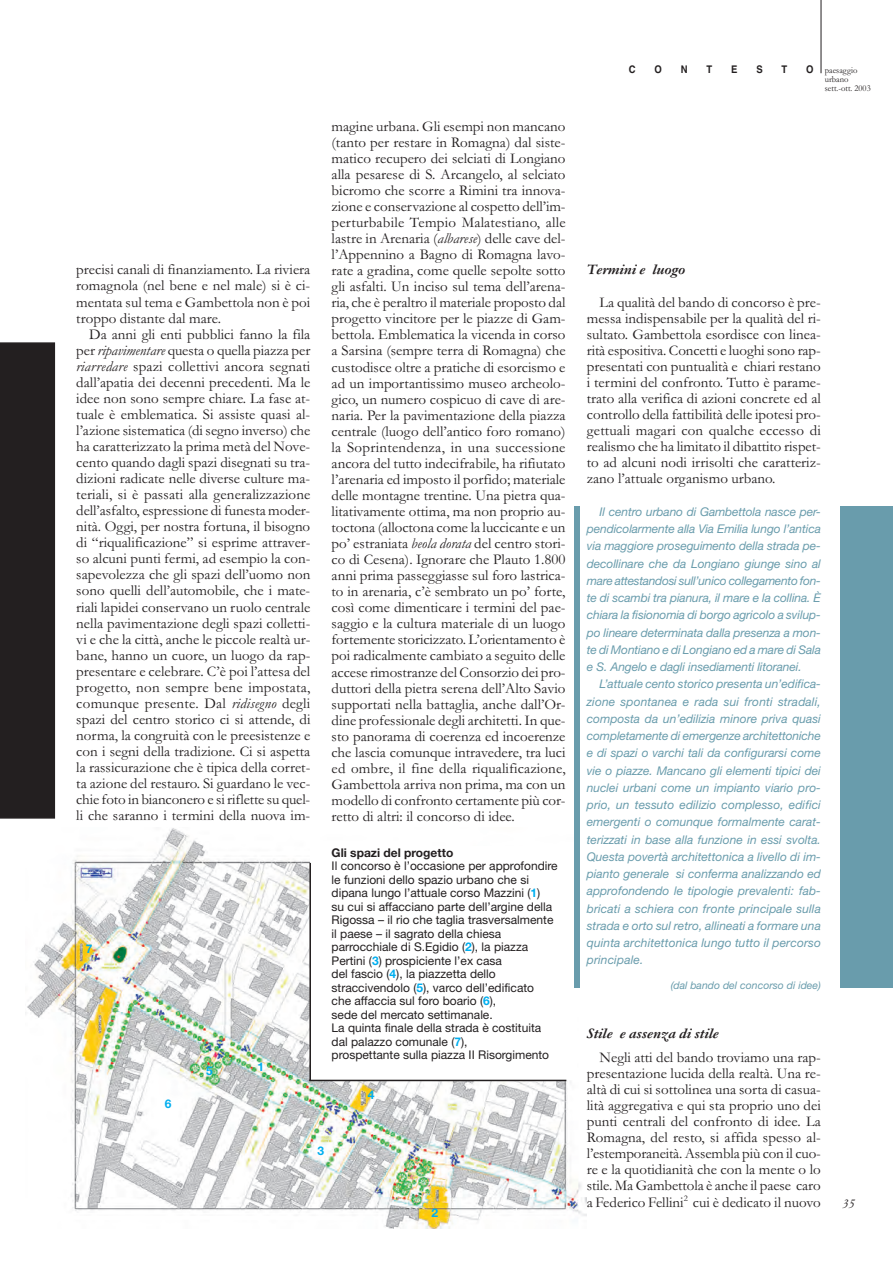
<style>
.page{position:relative;width:893px;height:1263px;background:#fff}
.page>*{position:absolute;margin:0;border:0;box-sizing:border-box;transform-origin:0 0}
.t1{font:15px/16px "Garamond";color:#231f20;text-align:justify}
.t2{font:italic 700 15px "Garamond";color:#231f20}
.t3{font:italic 13.5px "Garamond MT Alternative";color:#231f20}
.t4{font:italic 12px/17.2px "Helvetica Neue";color:#699cac;text-align:justify}
.t5{font:12px/13.5px "Helvetica Neue";color:#231f20}
.t6{font:700 12px "Helvetica Neue";color:#231f20}
.t7{font:700 12px "Helvetica Neue";color:#00aeef}
.t8{font:italic 10.5px "Helvetica Neue";color:#699cac}
.t9{font:700 10.5px "Helvetica";color:#231f20;scale:.9 1}
.t10{font:9px/9px "Garamond";color:#231f20;scale:.96 1}
.s1{font-style:italic}
.s2{font-weight:700;color:#00aeef}
</style>
<div class="page">
<hr style="left:820px;top:0;width:1px;height:73px;background:#231f20">
<img style="left:27px;top:828px;width:560px;height:400px">
<div style="left:310px;top:846px;width:266px;height:234px;background:#fff"></div>
<hr style="left:309px;top:863px;width:2px;height:218px;background:#231f20">
<hr style="left:309px;top:1080px;width:257px;height:1px;background:#231f20">
<div style="left:0;top:342px;width:55px;height:477px;background:#231f20"></div>
<div style="left:840px;top:506px;width:52px;height:482px;background:#699cac"></div>
<div style="left:573px;top:506px;width:6px;height:482px;background:#699cac"></div>
<p class="t1" style="left:76px;top:263px;width:235px">precisi canali di finanziamento. La riviera romagnola (nel bene e nel male) si è ci&shy;mentata sul tema e Gambettola non è poi troppo distante dal mare.</p>
<p class="t1" style="left:76px;top:328px;width:236px;text-indent:13px">Da anni gli enti pubblici fanno la fila per <span class="s1">ripavimentare</span> questa o quella piazza per <span class="s1">riarredare</span> spazi collettivi ancora segnati dall’apatia dei decenni precedenti. Ma le idee non sono sempre chiare. La fase at&shy;tuale è emblematica. Si assiste quasi al&shy;l’azione sistematica (di segno inverso) che ha caratterizzato la prima metà del Nove&shy;cento quando dagli spazi disegnati su tra&shy;dizioni radicate nelle diverse culture ma&shy;teriali, si è passati alla generalizzazione dell’asfalto, espressione di funesta moder&shy;nità. Oggi, per nostra fortuna, il bisogno di “riqualificazione” si esprime attraver&shy;so alcuni punti fermi, ad esempio la con&shy;sapevolezza che gli spazi dell’uomo non sono quelli dell’automobile, che i mate&shy;riali lapidei conservano un ruolo centrale nella pavimentazione degli spazi colletti&shy;vi e che la città, anche le piccole realtà ur&shy;bane, hanno un cuore, un luogo da rap&shy;presentare e celebrare. C’è poi l’attesa del progetto, non sempre bene impostata, comunque presente. Dal <span class="s1">ridisegno</span> degli spazi del centro storico ci si attende, di norma, la congruità con le preesistenze e con i segni della tradizione. Ci si aspetta la rassicurazione che è tipica della corret&shy;ta azione del restauro. Si guardano le vec&shy;chie foto in bianconero e si riflette su quel&shy;li che saranno i termini della nuova im-</p>
<p class="t7" style="left:86px;top:945px;width:8px">7</p>
<p class="t7" style="left:165px;top:1099px;width:8px">6</p>
<p class="t7" style="left:206px;top:1067px;width:8px">5</p>
<p class="t7" style="left:257px;top:1062px;width:8px">1</p>
<p class="t1" style="left:331px;top:120px;width:235px">magine urbana. Gli esempi non mancano (tanto per restare in Romagna) dal siste&shy;matico recupero dei selciati di Longiano alla pesarese di S. Arcangelo, al selciato bicromo che scorre a Rimini tra innova&shy;zione e conservazione al cospetto dell’im&shy;perturbabile Tempio Malatestiano, alle lastre in Arenaria (<span class="s1">albarese</span>) delle cave del&shy;l’Appennino a Bagno di Romagna lavo&shy;rate a gradina, come quelle sepolte sotto gli asfalti. Un inciso sul tema dell’arena&shy;ria, che è peraltro il materiale proposto dal progetto vincitore per le piazze di Gam&shy;bettola. Emblematica la vicenda in corso a Sarsina (sempre terra di Romagna) che custodisce oltre a pratiche di esorcismo e ad un importantissimo museo archeolo&shy;gico, un numero cospicuo di cave di are&shy;naria. Per la pavimentazione della piazza centrale (luogo dell’antico foro romano) la Soprintendenza, in una successione ancora del tutto indecifrabile, ha rifiutato l’arenaria ed imposto il porfido; materiale delle montagne trentine. Una pietra qua&shy;litativamente ottima, ma non proprio au&shy;toctona (alloctona come la luccicante e un po’ estraniata <span class="s1">beola dorata</span> del centro stori&shy;co di Cesena). Ignorare che Plauto 1.800 anni prima passeggiasse sul foro lastrica&shy;to in arenaria, c’è sembrato un po’ forte, così come dimenticare i termini del pae&shy;saggio e la cultura materiale di un luogo fortemente storicizzato. L’orientamento è poi radicalmente cambiato a seguito delle accese rimostranze del Consorzio dei pro&shy;duttori della pietra serena dell’Alto Savio supportati nella battaglia, anche dall’Or&shy;dine professionale degli architetti. In que&shy;sto panorama di coerenza ed incoerenze che lascia comunque intravedere, tra luci ed ombre, il fine della riqualificazione, Gambettola arriva non prima, ma con un modello di confronto certamente più cor&shy;retto di altri: il concorso di idee.</p>
<p class="t6" style="left:331px;top:848px;width:123px">Gli spazi del progetto</p>
<p class="t5" style="left:331px;top:860px;width:227px">Il concorso è l’occasione per approfondire le funzioni dello spazio urbano che si dipana lungo l’attuale corso Mazzini (<span class="s2">1</span>)<br>su cui si affacciano parte dell’argine della Rigossa – il rio che taglia trasversalmente il paese – il sagrato della chiesa parrocchiale di S.Egidio (<span class="s2">2</span>), la piazza Pertini (<span class="s2">3</span>) prospiciente l’ex casa<br>del fascio (<span class="s2">4</span>), la piazzetta dello straccivendolo (<span class="s2">5</span>), varco dell’edificato<br>che affaccia sul foro boario (<span class="s2">6</span>),<br>sede del mercato settimanale.<br>La quinta finale della strada è costituita dal palazzo comunale (<span class="s2">7</span>),<br>prospettante sulla piazza II Risorgimento</p>
<p class="t7" style="left:368px;top:1091px;width:8px">4</p>
<p class="t7" style="left:317px;top:1146px;width:8px">3</p>
<p class="t7" style="left:431px;top:1208px;width:8px">2</p>
<p class="t9" style="left:628px;top:66px;width:9px">C</p>
<p class="t9" style="left:654px;top:66px;width:10px">O</p>
<p class="t9" style="left:680px;top:66px;width:9px">N</p>
<p class="t9" style="left:706px;top:66px;width:8px">T</p>
<p class="t9" style="left:731px;top:66px;width:9px">E</p>
<p class="t9" style="left:756px;top:66px;width:9px">S</p>
<p class="t9" style="left:781px;top:66px;width:8px">T</p>
<p class="t9" style="left:806px;top:66px;width:10px">O</p>
<p class="t10" style="left:824px;top:67px;width:49px">paesaggio urbano sett.-ott. 2003</p>
<p class="t2" style="left:586px;top:265px;width:100px">Termini e luogo</p>
<p class="t1" style="left:586px;top:295px;width:235px;text-indent:13px">La qualità del bando di concorso è pre&shy;messa indispensabile per la qualità del ri&shy;sultato. Gambettola esordisce con linea&shy;rità espositiva. Concetti e luoghi sono rap&shy;presentati con puntualità e chiari restano i termini del confronto. Tutto è parame&shy;trato alla verifica di azioni concrete ed al controllo della fattibilità delle ipotesi pro&shy;gettuali magari con qualche eccesso di realismo che ha limitato il dibattito rispet&shy;to ad alcuni nodi irrisolti che caratteriz&shy;zano l’attuale organismo urbano.</p>
<p class="t4" style="left:586px;top:504px;width:236px;text-indent:13px">Il centro urbano di Gambettola nasce per&shy;pendicolarmente alla Via Emilia lungo l’antica via maggiore proseguimento della strada pe&shy;decollinare che da Longiano giunge sino al mare attestandosi sull’unico collegamento fon&shy;te di scambi tra pianura, il mare e la collina. È chiara la fisionomia di borgo agricolo a svilup&shy;po lineare determinata dalla presenza a mon&shy;te di Montiano e di Longiano ed a mare di Sala e S. Angelo e dagli insediamenti litoranei.</p>
<p class="t4" style="left:586px;top:677px;width:236px;text-indent:13px">L’attuale cento storico presenta un’edifica&shy;zione spontanea e rada sui fronti stradali, composta da un’edilizia minore priva quasi completamente di emergenze architettoniche e di spazi o varchi tali da configurarsi come vie o piazze. Mancano gli elementi tipici dei nuclei urbani come un impianto viario pro&shy;prio, un tessuto edilizio complesso, edifici emergenti o comunque formalmente carat&shy;terizzati in base alla funzione in essi svolta.<br>Questa povertà architettonica a livello di im&shy;pianto generale si conferma analizzando ed approfondendo le tipologie prevalenti: fab&shy;bricati a schiera con fronte principale sulla strada e orto sul retro, allineati a formare una quinta architettonica lungo tutto il percorso principale.</p>
<p class="t8" style="left:670px;top:982px;width:152px">(dal bando del concorso di idee)</p>
<p class="t2" style="left:586px;top:1028px;width:133px">Stile e assenza di stile</p>
<p class="t1" style="left:586px;top:1051px;width:235px;text-indent:13px">Negli atti del bando troviamo una rap&shy;presentazione lucida della realtà. Una re&shy;altà di cui si sottolinea una sorta di casua&shy;lità aggregativa e qui sta proprio uno dei punti centrali del confronto di idee. La Romagna, del resto, si affida spesso al&shy;l’estemporaneità. Assembla più con il cuo&shy;re e la quotidianità che con la mente o lo stile. Ma Gambettola è anche il paese caro a Federico Fellini<sup>2</sup> cui è dedicato il nuovo</p>
<p class="t3" style="left:842px;top:1199px;width:14px">35</p>
</div>
